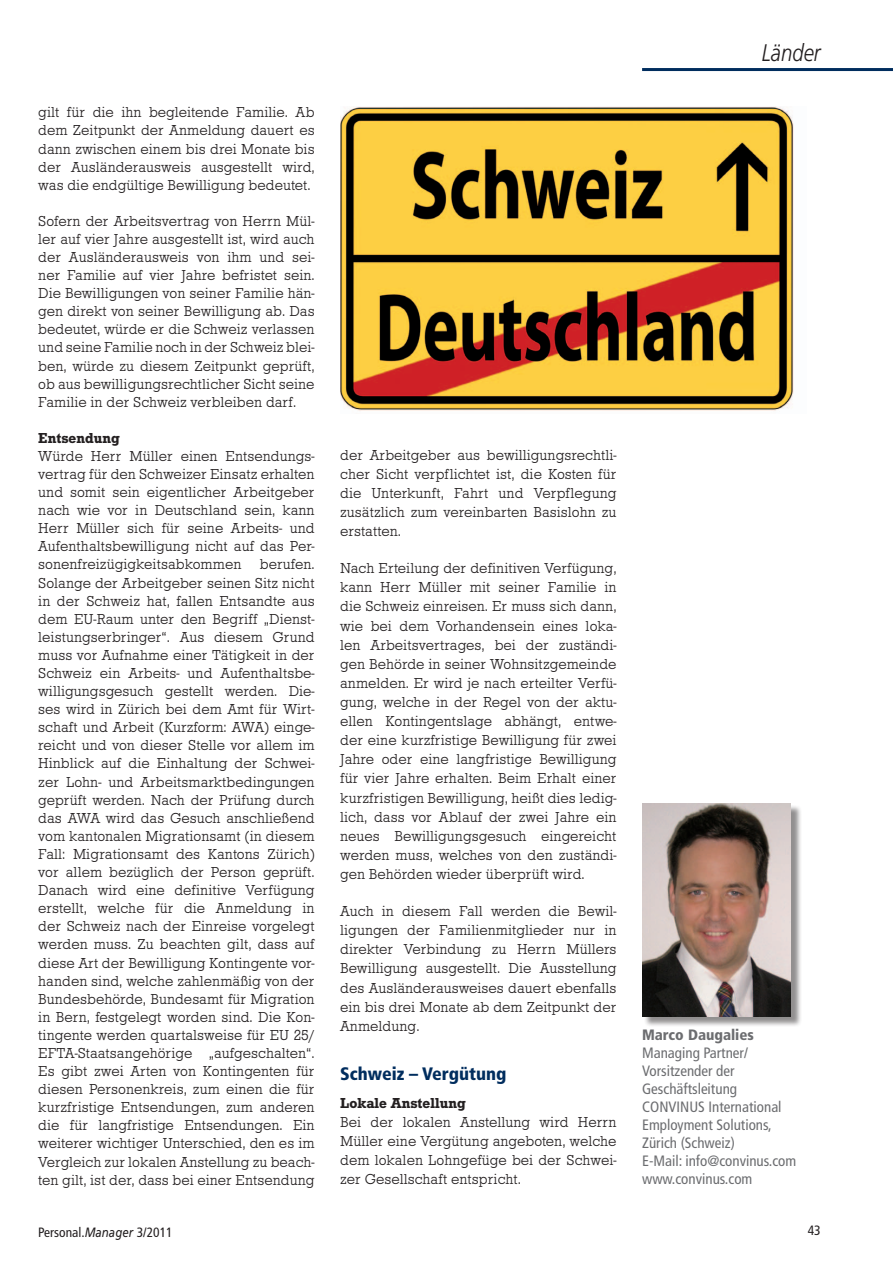
<style>
.page{position:relative;width:893px;height:1263px;background:#fff}
.page>*{position:absolute;margin:0;border:0;box-sizing:border-box;transform-origin:0 0}
.t1{font:italic 300 24px "Frutiger";color:#231f20;scale:.85 1}
.t2{font:900 condensed 18px "Frutiger";color:#002d5e}
.t3{font:300 15px/18.1px "Stafford";color:#231f20;text-align:justify}
.t4{font:condensed 15px/18px "Frutiger";color:#6c6d70}
.t5{font:700 15px "Stafford";color:#231f20}
.t6{font:900 condensed 15px "Frutiger";color:#6c6d70}
.t7{font:condensed 13.5px "Frutiger";color:#231f20}
.s1{font-style:italic;font-stretch:normal}
</style>
<div class="page">
<hr style="left:642px;top:68px;width:251px;height:3px;background:#002d5e">
<div style="left:643px;top:805px;width:159px;height:222px;background:#231f20;opacity:.5"></div>
<img style="left:642px;top:804px;width:149px;height:212px">
<img style="left:340px;top:106px;width:454px;height:305px">
<p class="t3" style="left:38px;top:104px;width:278px">gilt für die ihn begleitende Familie. Ab dem Zeitpunkt der Anmeldung dauert es dann zwischen einem bis drei Monate bis der Ausländerausweis ausgestellt wird, was die endgültige Bewilligung bedeutet.</p>
<p class="t3" style="left:38px;top:212px;width:278px">Sofern der Arbeitsvertrag von Herrn Mül&shy;ler auf vier Jahre ausgestellt ist, wird auch der Ausländerausweis von ihm und sei&shy;ner Familie auf vier Jahre befristet sein.<br>Die Bewilligungen von seiner Familie hän&shy;gen direkt von seiner Bewilligung ab. Das bedeutet, würde er die Schweiz verlassen und seine Familie noch in der Schweiz blei&shy;ben, würde zu diesem Zeitpunkt geprüft, ob aus bewilligungsrechtlicher Sicht seine Familie in der Schweiz verbleiben darf.</p>
<p class="t5" style="left:38px;top:429px;width:83px">Entsendung</p>
<p class="t3" style="left:38px;top:447px;width:278px">Würde Herr Müller einen Entsendungs&shy;vertrag für den Schweizer Einsatz erhalten und somit sein eigentlicher Arbeitgeber nach wie vor in Deutschland sein, kann Herr Müller sich für seine Arbeits- und Aufenthaltsbewilligung nicht auf das Per&shy;sonenfreizügigkeitsabkommen berufen.<br>Solange der Arbeitgeber seinen Sitz nicht in der Schweiz hat, fallen Entsandte aus dem EU-Raum unter den Begriff „Dienst&shy;leistungserbringer“. Aus diesem Grund muss vor Aufnahme einer Tätigkeit in der Schweiz ein Arbeits- und Aufenthaltsbe&shy;willigungsgesuch gestellt werden. Die&shy;ses wird in Zürich bei dem Amt für Wirt&shy;schaft und Arbeit (Kurzform: AWA) einge&shy;reicht und von dieser Stelle vor allem im Hinblick auf die Einhaltung der Schwei&shy;zer Lohn- und Arbeitsmarktbedingungen geprüft werden. Nach der Prüfung durch das AWA wird das Gesuch anschließend vom kantonalen Migrationsamt (in diesem Fall: Migrationsamt des Kantons Zürich) vor allem bezüglich der Person geprüft.<br>Danach wird eine definitive Verfügung erstellt, welche für die Anmeldung in der Schweiz nach der Einreise vorgelegt werden muss. Zu beachten gilt, dass auf diese Art der Bewilligung Kontingente vor&shy;handen sind, welche zahlenmäßig von der Bundesbehörde, Bundesamt für Migration in Bern, festgelegt worden sind. Die Kon&shy;tingente werden quartalsweise für EU 25/ EFTA-Staatsangehörige „aufgeschalten“.<br>Es gibt zwei Arten von Kontingenten für diesen Personenkreis, zum einen die für kurzfristige Entsendungen, zum anderen die für langfristige Entsendungen. Ein weiterer wichtiger Unterschied, den es im Vergleich zur lokalen Anstellung zu beach&shy;ten gilt, ist der, dass bei einer Entsendung</p>
<p class="t3" style="left:340px;top:446px;width:278px;line-height:19px">der Arbeitgeber aus bewilligungsrechtli&shy;cher Sicht verpflichtet ist, die Kosten für die Unterkunft, Fahrt und Verpflegung zusätzlich zum vereinbarten Basislohn zu erstatten.</p>
<p class="t3" style="left:340px;top:559px;width:278px;line-height:19px">Nach Erteilung der definitiven Verfügung, kann Herr Müller mit seiner Familie in die Schweiz einreisen. Er muss sich dann, wie bei dem Vorhandensein eines loka&shy;len Arbeitsvertrages, bei der zuständi&shy;gen Behörde in seiner Wohnsitzgemeinde anmelden. Er wird je nach erteilter Verfü&shy;gung, welche in der Regel von der aktu&shy;ellen Kontingentslage abhängt, entwe&shy;der eine kurzfristige Bewilligung für zwei Jahre oder eine langfristige Bewilligung für vier Jahre erhalten. Beim Erhalt einer kurzfristigen Bewilligung, heißt dies ledig&shy;lich, dass vor Ablauf der zwei Jahre ein neues Bewilligungsgesuch eingereicht werden muss, welches von den zuständi&shy;gen Behörden wieder überprüft wird.</p>
<p class="t3" style="left:340px;top:902px;width:278px;line-height:19px">Auch in diesem Fall werden die Bewil&shy;ligungen der Familienmitglieder nur in direkter Verbindung zu Herrn Müllers Bewilligung ausgestellt. Die Ausstellung des Ausländerausweises dauert ebenfalls ein bis drei Monate ab dem Zeitpunkt der Anmeldung.</p>
<p class="t2" style="left:340px;top:1063px;width:168px">Schweiz – Vergütung</p>
<p class="t5" style="left:340px;top:1094px;width:127px">Lokale Anstellung</p>
<p class="t3" style="left:340px;top:1113px;width:278px;line-height:19px">Bei der lokalen Anstellung wird Herrn Müller eine Vergütung angeboten, welche dem lokalen Lohngefüge bei der Schwei&shy;zer Gesellschaft entspricht.</p>
<h1 class="t1" style="left:762px;top:39px;width:71px">Länder</h1>
<p class="t6" style="left:642px;top:1026px;width:113px">Marco Daugalies</p>
<p class="t4" style="left:642px;top:1044px;width:156px">Managing Partner/<br>Vorsitzender der<br>Geschäftsleitung<br>CONVINUS International<br>Employment Solutions,<br>Zürich (Schweiz)<br>E-Mail: info@convinus.com www.convinus.com</p>
<p class="t7" style="left:38px;top:1225px;width:136px">Personal.<span class="s1">Manager</span> 3/2011</p>
<p class="t7" style="left:808px;top:1223px;width:14px">43</p>
</div>
